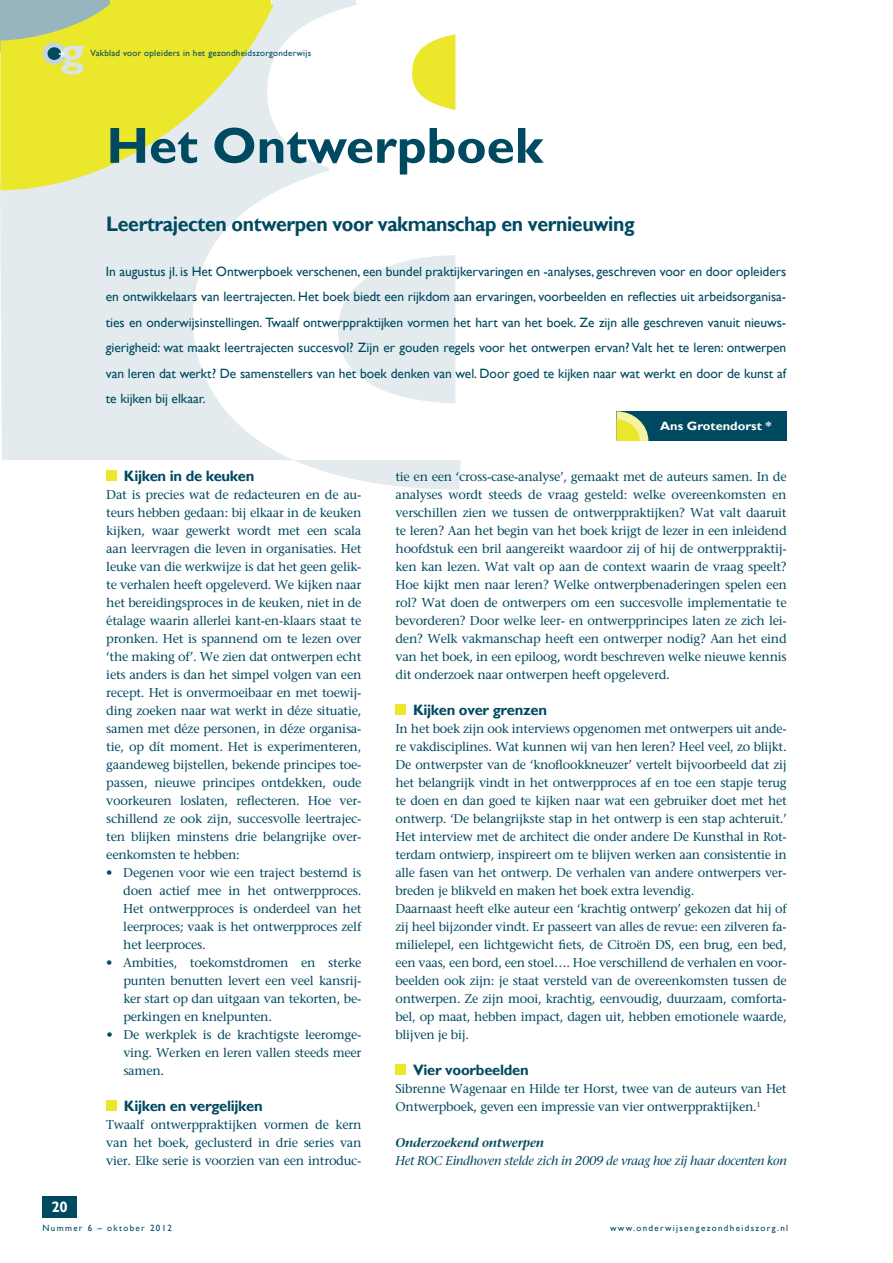
<style>
.page{position:relative;width:893px;height:1263px;background:#fff}
.page>*{position:absolute;margin:0;border:0;box-sizing:border-box;transform-origin:0 0}
.t1{font:700 51px "Gill Sans";color:#004a61}
.t2{font:700 21px "Gill Sans";letter-spacing:-.02em;color:#004a61;scale:.93 1}
.t3{font:700 15px "Gill Sans";letter-spacing:-.02em;color:#004a61}
.t4{font:700 15px "Gill Sans";color:#fff}
.t5{font:13.5px/25.5px "Gill Sans";letter-spacing:-.005em;color:#004a61;text-align:justify}
.t6{font:12.75px/18px "Stone Serif";letter-spacing:-.02em;color:#004a61;text-align:justify}
.t7{font:italic 12.75px "Stone Serif";letter-spacing:-.02em;color:#004a61}
.t8{font:italic 600 12.75px "Stone Serif";letter-spacing:-.02em;color:#004a61}
.t9{font:700 12px "Gill Sans";color:#fff;scale:1.07 1}
.t10{font:9px "Gill Sans";letter-spacing:.15em;color:#004a61}
.t11{font:9px "Gill Sans";letter-spacing:.03em;color:#004a61}
</style>
<div class="page">
<svg style="left:0;top:4px;width:461px;height:486px"></svg>
<svg style="left:0;top:4px;width:274px;height:186px;background:#e7e87e"></svg>
<hr style="left:272px;top:0;width:84px;height:4px;background:#e3ebee">
<div style="left:617px;top:411px;width:170px;height:30px;background:#004a61"></div>
<svg style="left:616px;top:411px;width:32px;height:30px"></svg>
<div style="left:106px;top:471px;width:11px;height:10px;background:#ebe72a"></div>
<div style="left:106px;top:1101px;width:11px;height:10px;background:#ebe72a"></div>
<div style="left:395px;top:705px;width:11px;height:10px;background:#ebe72a"></div>
<div style="left:395px;top:1065px;width:11px;height:10px;background:#ebe72a"></div>
<div style="left:43px;top:1196px;width:34px;height:21px;background:#004a61"></div>
<svg style="left:0;top:0;width:271px;height:75px;background:#dade53"></svg>
<p class="t11" style="left:91px;top:48px;width:222px">Vakblad voor opleiders in het gezondheidszorgonderwijs</p>
<h1 class="t1" style="left:107px;top:115px;width:438px">Het Ontwerpboek</h1>
<h2 class="t2" style="left:106px;top:211px;width:570px">Leertrajecten ontwerpen voor vakmanschap en vernieuwing</h2>
<p class="t5" style="left:106px;top:259px;width:682px">In augustus jl. is Het Ontwerpboek verschenen, een bundel praktijkervaringen en -analyses, geschreven voor en door opleiders en ontwikkelaars van leertrajecten. Het boek biedt een rijkdom aan ervaringen, voorbeelden en reflecties uit arbeidsorganisa&shy;ties en onderwijsinstellingen. Twaalf ontwerppraktijken vormen het hart van het boek. Ze zijn alle geschreven vanuit nieuws&shy;gierigheid: wat maakt leertrajecten succesvol? Zijn er gouden regels voor het ontwerpen ervan? Valt het te leren: ontwerpen van leren dat werkt? De samenstellers van het boek denken van wel. Door goed te kijken naar wat werkt en door de kunst af te kijken bij elkaar.</p>
<p class="t9" style="left:660px;top:419px;width:106px">Ans Grotendorst *</p>
<p class="t4" style="left:51px;top:1198px;width:18px">20</p>
<p class="t3" style="left:124px;top:467px;width:132px">Kijken in de keuken</p>
<p class="t6" style="left:106px;top:485px;width:257px">Dat is precies wat de redacteuren en de au&shy;teurs hebben gedaan: bij elkaar in de keuken kijken, waar gewerkt wordt met een scala aan leervragen die leven in organisaties. Het leuke van die werkwijze is dat het geen gelik&shy;te verhalen heeft opgeleverd. We kijken naar het bereidingsproces in de keuken, niet in de étalage waarin allerlei kant-en-klaars staat te pronken. Het is spannend om te lezen over ‘the making of’. We zien dat ontwerpen echt iets anders is dan het simpel volgen van een recept. Het is onvermoeibaar en met toewij&shy;ding zoeken naar wat werkt in déze situatie, samen met déze personen, in déze organisa&shy;tie, op dít moment. Het is experimenteren, gaandeweg bijstellen, bekende principes toe&shy;passen, nieuwe principes ontdekken, oude voorkeuren loslaten, reflecteren. Hoe ver&shy;schillend ze ook zijn, succesvolle leertrajec&shy;ten blijken minstens drie belangrijke over&shy;eenkomsten te hebben:</p>
<p class="t6" style="left:123px;top:863px;width:240px;text-indent:-17px">• Degenen voor wie een traject bestemd is doen actief mee in het ontwerpproces.<br>Het ontwerpproces is onderdeel van het leerproces; vaak is het ontwerpproces zelf het leerproces.</p>
<p class="t6" style="left:123px;top:953px;width:240px;text-indent:-17px">• Ambities, toekomstdromen en sterke punten benutten levert een veel kansrij&shy;ker start op dan uitgaan van tekorten, be&shy;perkingen en knelpunten.</p>
<p class="t6" style="left:123px;top:1025px;width:240px;text-indent:-17px">• De werkplek is de krachtigste leeromge&shy;ving. Werken en leren vallen steeds meer samen.</p>
<p class="t3" style="left:124px;top:1097px;width:140px">Kijken en vergelijken</p>
<p class="t6" style="left:106px;top:1115px;width:257px">Twaalf ontwerppraktijken vormen de kern van het boek, geclusterd in drie series van vier. Elke serie is voorzien van een introduc-</p>
<p class="t10" style="left:43px;top:1223px;width:131px">Nummer 6 – oktober 2012</p>
<p class="t6" style="left:395px;top:467px;width:393px">tie en een ‘cross-case-analyse’, gemaakt met de auteurs samen. In de analyses wordt steeds de vraag gesteld: welke overeenkomsten en verschillen zien we tussen de ontwerppraktijken? Wat valt daaruit te leren? Aan het begin van het boek krijgt de lezer in een inleidend hoofdstuk een bril aangereikt waardoor zij of hij de ontwerppraktij&shy;ken kan lezen. Wat valt op aan de context waarin de vraag speelt?<br>Hoe kijkt men naar leren? Welke ontwerpbenaderingen spelen een rol? Wat doen de ontwerpers om een succesvolle implementatie te bevorderen? Door welke leer- en ontwerpprincipes laten ze zich lei&shy;den? Welk vakmanschap heeft een ontwerper nodig? Aan het eind van het boek, in een epiloog, wordt beschreven welke nieuwe kennis dit onderzoek naar ontwerpen heeft opgeleverd.</p>
<p class="t3" style="left:413px;top:701px;width:136px">Kijken over grenzen</p>
<p class="t6" style="left:395px;top:719px;width:393px;text-align:left">In het boek zijn ook interviews opgenomen met ontwerpers uit ande&shy;re vakdisciplines. Wat kunnen wij van hen leren? Heel veel, zo blijkt.<br>De ontwerpster van de ‘knoflookkneuzer’ vertelt bijvoorbeeld dat zij het belangrijk vindt in het ontwerpproces af en toe een stapje terug te doen en dan goed te kijken naar wat een gebruiker doet met het ontwerp. ‘De belangrijkste stap in het ontwerp is een stap achteruit.’ Het interview met de architect die onder andere De Kunsthal in Rot&shy;terdam ontwierp, inspireert om te blijven werken aan consistentie in alle fasen van het ontwerp. De verhalen van andere ontwerpers ver&shy;breden je blikveld en maken het boek extra levendig.<br>Daarnaast heeft elke auteur een ‘krachtig ontwerp’ gekozen dat hij of zij heel bijzonder vindt. Er passeert van alles de revue: een zilveren fa&shy;milielepel, een lichtgewicht fiets, de Citroën DS, een brug, een bed, een vaas, een bord, een stoel…. Hoe verschillend de verhalen en voor&shy;beelden ook zijn: je staat versteld van de overeenkomsten tussen de ontwerpen. Ze zijn mooi, krachtig, eenvoudig, duurzaam, comforta&shy;bel, op maat, hebben impact, dagen uit, hebben emotionele waarde, blijven je bij.</p>
<p class="t3" style="left:413px;top:1061px;width:117px">Vier voorbeelden</p>
<p class="t6" style="left:395px;top:1079px;width:393px">Sibrenne Wagenaar en Hilde ter Horst, twee van de auteurs van Het<br>Ontwerpboek, geven een impressie van vier ontwerppraktijken.<sup>1</sup></p>
<p class="t8" style="left:395px;top:1135px;width:150px">Onderzoekend ontwerpen</p>
<p class="t7" style="left:395px;top:1153px;width:393px">Het ROC Eindhoven stelde zich in 2009 de vraag hoe zij haar docenten kon</p>
<p class="t10" style="left:610px;top:1223px;width:180px">www.onderwijsengezondheidszorg.nl</p>
</div>
